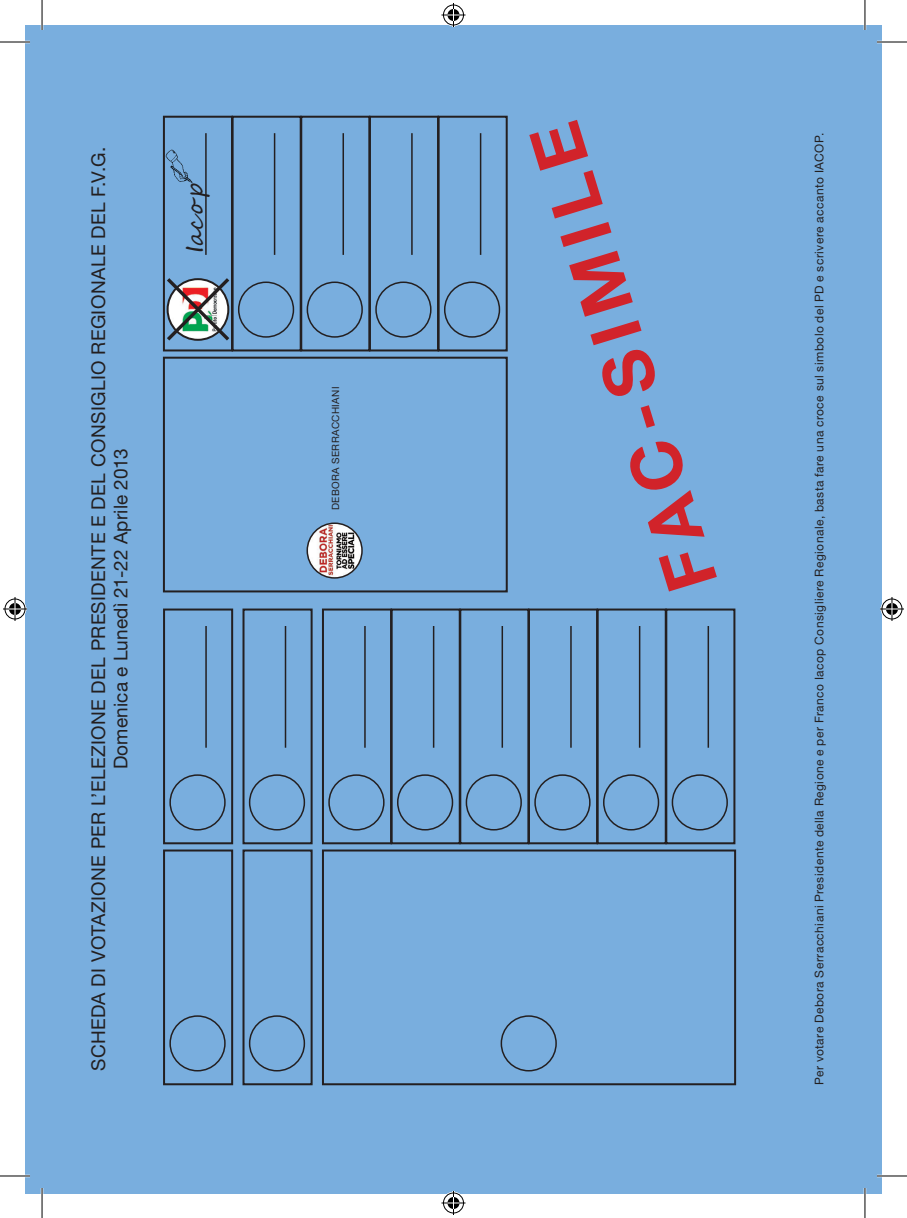
<style>
.page{position:relative;width:907px;height:1218px;background:#fff}
.page>*{position:absolute;margin:0;border:0;box-sizing:border-box;transform-origin:0 0}
.t1{font:700 70px "Helvetica Neue";color:#d1232a}
.t2{font:24px "Segoe Script";color:#231f20}
.t3{font:19px/22px "Helvetica Neue";letter-spacing:.015em;color:#231f20;text-align:center}
.t4{font:12px "Helvetica Neue";letter-spacing:.035em;color:#231f20}
.t5{font:10px "Helvetica Neue";letter-spacing:.035em;color:#231f20}
</style>
<div class="page">
<div style="left:25px;top:25px;width:856px;height:1168px;background:#79aede"></div>
<div style="left:163px;top:608px;width:70px;height:236px;border:2px solid #231f20"></div>
<div style="left:169px;top:774px;width:56px;height:56px;border:2px solid #231f20;border-radius:50%"></div>
<hr style="left:205px;top:626px;width:2px;height:122px;background:#231f20">
<div style="left:163px;top:849px;width:70px;height:236px;border:2px solid #231f20"></div>
<div style="left:169px;top:1015px;width:56px;height:56px;border:2px solid #231f20;border-radius:50%"></div>
<div style="left:242px;top:608px;width:70px;height:236px;border:2px solid #231f20"></div>
<div style="left:249px;top:774px;width:56px;height:56px;border:2px solid #231f20;border-radius:50%"></div>
<hr style="left:284px;top:626px;width:2px;height:122px;background:#231f20">
<div style="left:242px;top:849px;width:70px;height:236px;border:2px solid #231f20"></div>
<div style="left:249px;top:1015px;width:56px;height:56px;border:2px solid #231f20;border-radius:50%"></div>
<div style="left:322px;top:608px;width:70px;height:236px;border:2px solid #231f20"></div>
<div style="left:328px;top:774px;width:56px;height:56px;border:2px solid #231f20;border-radius:50%"></div>
<hr style="left:364px;top:626px;width:1px;height:122px;background:#231f20">
<div style="left:390px;top:608px;width:70px;height:236px;border:2px solid #231f20"></div>
<div style="left:397px;top:774px;width:56px;height:56px;border:2px solid #231f20;border-radius:50%"></div>
<hr style="left:432px;top:626px;width:2px;height:122px;background:#231f20">
<div style="left:459px;top:608px;width:70px;height:236px;border:2px solid #231f20"></div>
<div style="left:465px;top:774px;width:56px;height:56px;border:2px solid #231f20;border-radius:50%"></div>
<hr style="left:501px;top:626px;width:2px;height:122px;background:#231f20">
<div style="left:527px;top:608px;width:70px;height:236px;border:2px solid #231f20"></div>
<div style="left:534px;top:774px;width:56px;height:56px;border:2px solid #231f20;border-radius:50%"></div>
<hr style="left:570px;top:626px;width:1px;height:122px;background:#231f20">
<div style="left:596px;top:608px;width:70px;height:236px;border:2px solid #231f20"></div>
<div style="left:602px;top:774px;width:57px;height:56px;border:2px solid #231f20;border-radius:50%"></div>
<hr style="left:638px;top:626px;width:2px;height:122px;background:#231f20">
<div style="left:665px;top:608px;width:70px;height:236px;border:2px solid #231f20"></div>
<div style="left:671px;top:774px;width:56px;height:56px;border:2px solid #231f20;border-radius:50%"></div>
<hr style="left:707px;top:626px;width:1px;height:122px;background:#231f20">
<div style="left:322px;top:849px;width:413px;height:236px;border:2px solid #231f20"></div>
<div style="left:500px;top:1015px;width:56px;height:56px;border:2px solid #231f20;border-radius:50%"></div>
<img style="left:166px;top:149px;width:26px;height:34px">
<div style="left:163px;top:116px;width:70px;height:235px;border:2px solid #231f20"></div>
<hr style="left:205px;top:133px;width:1px;height:122px;background:#231f20">
<div style="left:231px;top:116px;width:70px;height:235px;border:2px solid #231f20"></div>
<div style="left:238px;top:281px;width:56px;height:57px;border:2px solid #231f20;border-radius:50%"></div>
<hr style="left:274px;top:133px;width:1px;height:122px;background:#231f20">
<div style="left:300px;top:116px;width:70px;height:235px;border:2px solid #231f20"></div>
<div style="left:306px;top:281px;width:56px;height:57px;border:2px solid #231f20;border-radius:50%"></div>
<hr style="left:342px;top:133px;width:2px;height:122px;background:#231f20">
<div style="left:369px;top:116px;width:70px;height:235px;border:2px solid #231f20"></div>
<div style="left:375px;top:281px;width:56px;height:57px;border:2px solid #231f20;border-radius:50%"></div>
<hr style="left:411px;top:133px;width:1px;height:122px;background:#231f20">
<div style="left:437px;top:116px;width:70px;height:235px;border:2px solid #231f20"></div>
<div style="left:444px;top:281px;width:56px;height:57px;border:2px solid #231f20;border-radius:50%"></div>
<hr style="left:479px;top:133px;width:2px;height:122px;background:#231f20">
<div style="left:163px;top:357px;width:344px;height:235px;border:2px solid #231f20"></div>
<img style="left:307px;top:523px;width:55px;height:55px;border-radius:27px">
<div style="left:306px;top:522px;width:56px;height:57px;border:2px solid #231f20;border-radius:50%"></div>
<svg style="left:163px;top:275px;width:70px;height:69px"></svg>
<hr style="left:0;top:41px;width:30px;height:2px;background:#fff">
<hr style="left:876px;top:41px;width:30px;height:2px;background:#fff">
<hr style="left:0;top:1175px;width:30px;height:2px;background:#fff">
<hr style="left:876px;top:1175px;width:30px;height:2px;background:#fff">
<hr style="left:41px;top:0;width:2px;height:30px;background:#fff">
<hr style="left:41px;top:1188px;width:2px;height:30px;background:#fff">
<hr style="left:863px;top:0;width:2px;height:30px;background:#fff">
<hr style="left:863px;top:1188px;width:2px;height:30px;background:#fff">
<hr style="left:0;top:42px;width:30px;height:1px;background:#000">
<hr style="left:876px;top:42px;width:30px;height:1px;background:#000">
<hr style="left:0;top:1176px;width:30px;height:1px;background:#000">
<hr style="left:876px;top:1176px;width:30px;height:1px;background:#000">
<hr style="left:42px;top:0;width:1px;height:30px;background:#000">
<hr style="left:42px;top:1188px;width:1px;height:30px;background:#000">
<hr style="left:864px;top:0;width:1px;height:30px;background:#000">
<hr style="left:864px;top:1188px;width:1px;height:30px;background:#000">
<svg style="left:441px;top:3px;width:24px;height:24px"></svg>
<svg style="left:441px;top:1191px;width:24px;height:24px"></svg>
<svg style="left:3px;top:597px;width:24px;height:24px"></svg>
<svg style="left:880px;top:597px;width:23px;height:24px"></svg>
<h3 class="t3" style="left:87px;top:1071px;width:925px;rotate:-90deg">SCHEDA DI VOTAZIONE PER L’ELEZIONE DEL PRESIDENTE E DEL CONSIGLIO REGIONALE DEL F.V.G.<br>Domenica e Lunedì 21-22 Aprile 2013</h3>
<h2 class="t2" style="left:175px;top:253px;width:71px;rotate:-90deg">Iacop</h2>
<p class="t5" style="left:329px;top:510px;width:125px;rotate:-90deg">DEBORA SERRACCHIANI</p>
<h1 class="t1" style="left:652px;top:601px;width:487px;rotate:-107deg">FAC-SIMILE</h1>
<p class="t4" style="left:811px;top:1085px;width:953px;rotate:-90deg">Per votare Debora Serracchiani Presidente della Regione e per Franco Iacop Consigliere Regionale, basta fare una croce sul simbolo del PD e scrivere accanto IACOP.</p>
</div>
